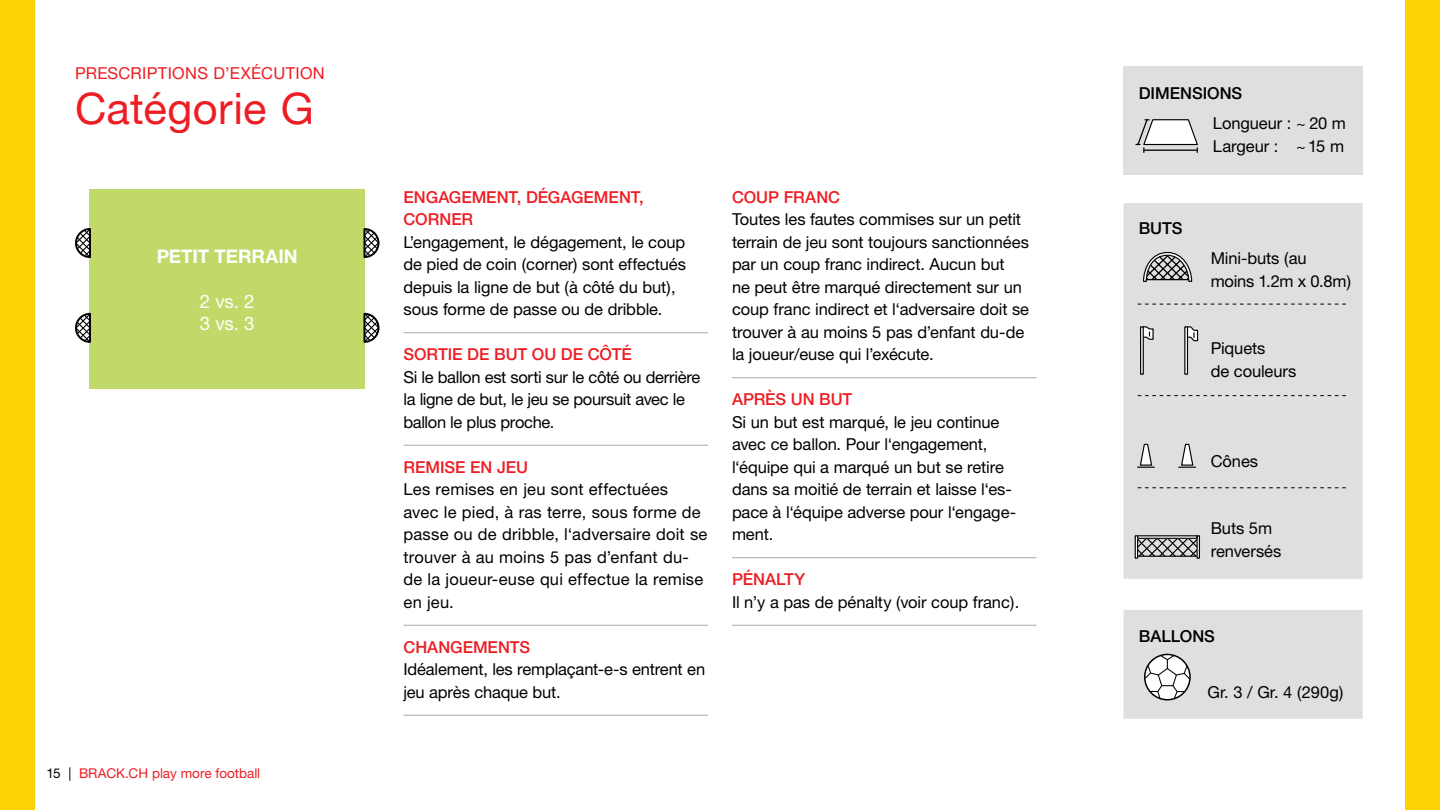
<style>
.page{position:relative;width:1440px;height:810px;background:#fff}
.page>*{position:absolute;margin:0;border:0;box-sizing:border-box;transform-origin:0 0}
.t1{font:43.5px "Helvetica Neue";letter-spacing:.005em;color:#ee1d23}
.t2{font:700 18.75px "Helvetica Neue";color:#fff}
.t3{font:18.75px/22.5px "Helvetica Neue";color:#fff}
.t4{font:16.5px/22.5px "Helvetica Neue";letter-spacing:-.005em;color:#000}
.t5{font:16.5px/22.5px "Helvetica Neue";letter-spacing:.015em;color:#000}
.t6{font:500 16.5px/22.5px "Helvetica Neue";letter-spacing:-.005em;color:#ee1d23}
.t7{font:16.5px "Helvetica Neue";letter-spacing:.02em;color:#ee1d23}
.t8{font:500 16.5px "Helvetica Neue";letter-spacing:-.005em;color:#000}
.t9{font:13.5px "Helvetica Neue";color:#ee1d23}
.s1{color:#000}
</style>
<div class="page">
<div style="left:0;top:0;width:34px;height:810px;background:#fed304"></div>
<hr style="left:404px;top:332px;width:304px;height:1px;background:#a9a9a9">
<hr style="left:404px;top:445px;width:304px;height:1px;background:#a9a9a9">
<hr style="left:404px;top:625px;width:304px;height:1px;background:#a9a9a9">
<hr style="left:404px;top:715px;width:304px;height:1px;background:#a9a9a9">
<hr style="left:732px;top:377px;width:305px;height:1px;background:#a9a9a9">
<hr style="left:732px;top:557px;width:305px;height:1px;background:#a9a9a9">
<hr style="left:732px;top:625px;width:305px;height:1px;background:#a9a9a9">
<div style="left:1123px;top:203px;width:240px;height:376px;background:#e0dfdf"></div>
<div style="left:1184px;top:326px;width:4px;height:49px;border:1px solid #000"></div>
<svg style="left:1186px;top:326px;width:13px;height:16px"></svg>
<div style="left:1140px;top:326px;width:4px;height:49px;border:1px solid #000"></div>
<svg style="left:1142px;top:326px;width:12px;height:14px"></svg>
<svg style="left:1138px;top:304px;width:208px;height:1px"></svg>
<svg style="left:1138px;top:395px;width:208px;height:1px"></svg>
<svg style="left:1138px;top:487px;width:208px;height:1px"></svg>
<svg style="left:1179px;top:443px;width:17px;height:25px"></svg>
<svg style="left:1138px;top:443px;width:16px;height:25px"></svg>
<div style="left:1197px;top:535px;width:3px;height:24px;border:1px solid #000"></div>
<div style="left:1135px;top:535px;width:3px;height:24px;border:1px solid #000"></div>
<svg style="left:1136px;top:537px;width:63px;height:21px"></svg>
<hr style="left:1138px;top:556px;width:58px;height:1px;background:#000">
<div style="left:1137px;top:535px;width:61px;height:4px;border:1px solid #000"></div>
<svg style="left:1142px;top:251px;width:51px;height:32px;background:#9b9a9a"></svg>
<div style="left:1124px;top:66px;width:239px;height:109px;background:#e0dfdf"></div>
<svg style="left:1136px;top:119px;width:62px;height:33px"></svg>
<div style="left:90px;top:189px;width:275px;height:200px;background:#c1d969"></div>
<svg style="left:75px;top:227px;width:16px;height:32px"></svg>
<svg style="left:75px;top:312px;width:16px;height:32px"></svg>
<svg style="left:363px;top:312px;width:17px;height:31px"></svg>
<svg style="left:363px;top:228px;width:17px;height:30px"></svg>
<div style="left:1406px;top:0;width:34px;height:810px;background:#fed304"></div>
<svg style="left:1123px;top:610px;width:240px;height:109px;background:#dedddd"></svg>
<p class="t7" style="left:75px;top:63px;width:11px">prescriptio</p>
<p class="t7" style="left:185px;top:63px;width:141px">ns d’exécution</p>
<h1 class="t1" style="left:75px;top:83px;width:240px">Catégorie G</h1>
<p class="t2" style="left:157px;top:245px;width:143px">PETIT TERRAI N</p>
<p class="t3" style="left:200px;top:290px;width:56px">2 vs. 2<br>3 vs. 3</p>
<p class="t9" style="left:46px;top:765px;width:215px"><span class="s1">15 |</span> BRACK.CH play more football</p>
<p class="t6" style="left:404px;top:185px;width:242px">ENGAGEMENT, DÉGAGEMENT,<br>CORNER</p>
<p class="t4" style="left:404px;top:230px;width:284px">L’engagement, le dégagement, le coup de pied de coin (corner) sont effectués depuis la ligne de but (à côté du but), sous forme de passe ou de dribble.</p>
<p class="t6" style="left:404px;top:343px;width:230px">SORTIE DE BUT OU DE CÔTÉ</p>
<p class="t4" style="left:403px;top:365px;width:298px">Si le ballon est sorti sur le côté ou derrière la ligne de but, le jeu se poursuit avec le ballon le plus proche.</p>
<p class="t6" style="left:403px;top:455px;width:126px">REMISE EN JEU</p>
<p class="t5" style="left:404px;top:478px;width:305px">Les remises en jeu sont effectuées avec le pied, à ras terre, sous forme de passe ou de dribble, l‘adversaire doit se trouver à au moins 5 pas d’enfant du&shy;de la joueur-euse qui effectue la remise en jeu.</p>
<p class="t6" style="left:404px;top:635px;width:128px">CHANGEMENTS</p>
<p class="t4" style="left:403px;top:658px;width:303px">Idéalement, les remplaçant-e-s entrent en jeu après chaque but.</p>
<p class="t6" style="left:732px;top:185px;width:97px">COUP FRANC</p>
<p class="t4" style="left:732px;top:208px;width:299px">Toutes les fautes commises sur un petit terrain de jeu sont toujours sanctionnées par un coup franc indirect. Aucun but<br>ne peut être marqué directement sur un coup franc indirect et l‘adversaire doit se trouver à au moins 5 pas d’enfant du-de la joueur/euse qui l’exécute.</p>
<p class="t6" style="left:732px;top:388px;width:122px">APRÈS UN BUT</p>
<p class="t4" style="left:732px;top:410px;width:286px">Si un but est marqué, le jeu continue avec ce ballon. Pour l‘engagement, l‘équipe qui a marqué un but se retire dans sa moitié de terrain et laisse l‘es&shy;pace à l‘équipe adverse pour l‘engage&shy;ment.</p>
<p class="t6" style="left:732px;top:568px;width:75px">PÉNALTY</p>
<p class="t4" style="left:732px;top:590px;width:289px">Il n’y a pas de pénalty (voir coup franc).</p>
<p class="t8" style="left:1139px;top:84px;width:105px">DIMENSIONS</p>
<p class="t4" style="left:1213px;top:112px;width:135px">Longueur : ~ 20 m<br>Largeur : ~ 15 m</p>
<p class="t8" style="left:1139px;top:219px;width:45px">BUTS</p>
<p class="t4" style="left:1211px;top:247px;width:142px">Mini-buts (au moins 1.2m x 0.8m)</p>
<p class="t4" style="left:1211px;top:337px;width:87px">Piquets<br>de couleurs</p>
<p class="t4" style="left:1211px;top:449px;width:49px">Cônes</p>
<p class="t4" style="left:1211px;top:517px;width:72px">Buts 5m renversés</p>
<p class="t8" style="left:1139px;top:626px;width:77px">BALLONS</p>
<p class="t4" style="left:1208px;top:681px;width:137px">Gr. 3 / Gr. 4 (290g)</p>
</div>
